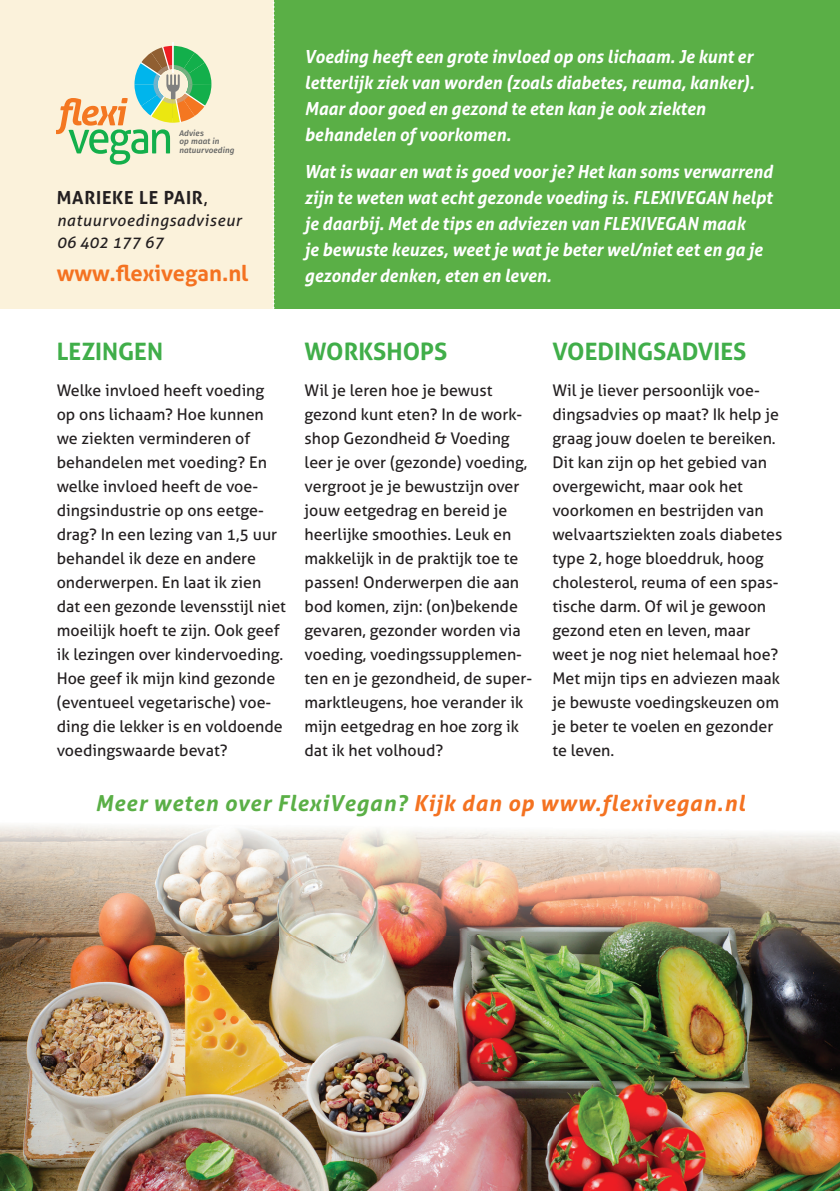
<style>
.page{position:relative;width:840px;height:1191px;background:#fff}
.page>*{position:absolute;margin:0;border:0;box-sizing:border-box;transform-origin:0 0}
.t1{font:700 24px "Aller";color:#40ae49}
.t2{font:italic 700 22px "Aller";letter-spacing:.04em;color:#f47221}
.t3{font:700 22px "Aller";color:#f47221}
.t4{font:italic 700 18px/26px "Aller";color:#fff;scale:.95 1}
.t5{font:700 18px "Aller";letter-spacing:.04em;color:#231f20}
.t6{font:16px/24px "Aller";color:#231f20}
.t7{font:italic 16px/22px "Aller";letter-spacing:.04em;color:#231f20}
.t8{font:italic 500 8.2px/8.8px "Fira Sans";letter-spacing:.005em;color:#656665}
.s1{font-weight:400}
.s2{color:#5aaf46}
</style>
<div class="page">
<div style="left:0;top:0;width:274px;height:308px;background:#fbf2db"></div>
<div style="left:274px;top:0;width:565px;height:308px;background:#5aaf46"></div>
<img style="left:0;top:825px;width:839px;height:366px">
<hr style="left:173px;top:42px;width:1px;height:31px;background:#fff">
<hr style="left:172px;top:42px;width:1px;height:31px;background:#fff">
<svg style="left:57px;top:45px;width:154px;height:120px"></svg>
<svg style="left:272px;top:2px;width:2px;height:307px"></svg>
<p class="t8" style="left:179px;top:128px;width:56px">Advies<br>op maat in natuurvoeding</p>
<p class="t5" style="left:57px;top:186px;width:152px">MARIEKE LE PAIR<span class="s1">,</span></p>
<p class="t7" style="left:57px;top:209px;width:186px">natuurvoedingsadviseur<br>06 402 177 67</p>
<h2 class="t3" style="left:57px;top:260px;width:193px">www.flexivegan.nl</h2>
<p class="t4" style="left:304px;top:43px;width:475px">Voeding heeft een grote invloed op ons lichaam. Je kunt er letterlijk ziek van worden (zoals diabetes, reuma, kanker).<br>Maar door goed en gezond te eten kan je ook ziekten behandelen of voorkomen.</p>
<p class="t4" style="left:304px;top:159px;width:494px">Wat is waar en wat is goed voor je? Het kan soms verwarrend zijn te weten wat echt gezonde voeding is. FLEXIVEGAN helpt je daarbij. Met de tips en adviezen van FLEXIVEGAN maak<br>je bewuste keuzes, weet je wat je beter wel/niet eet en ga je gezonder denken, eten en leven.</p>
<h1 class="t1" style="left:57px;top:337px;width:108px">LEZINGEN</h1>
<p class="t6" style="left:57px;top:378px;width:231px">Welke invloed heeft voeding op ons lichaam? Hoe kunnen we ziekten verminderen of behandelen met voeding? En welke invloed heeft de voe&shy;dingsindustrie op ons eetge&shy;drag? In een lezing van 1,5 uur behandel ik deze en andere onderwerpen. En laat ik zien dat een gezonde levensstijl niet moeilijk hoeft te zijn. Ook geef ik lezingen over kindervoeding.<br>Hoe geef ik mijn kind gezonde (eventueel vegetarische) voe&shy;ding die lekker is en voldoende voedingswaarde bevat?</p>
<h1 class="t1" style="left:304px;top:337px;width:144px">WORKSHOPS</h1>
<p class="t6" style="left:304px;top:378px;width:229px">Wil je leren hoe je bewust gezond kunt eten? In de work&shy;shop Gezondheid &amp; Voeding leer je over (gezonde) voeding, vergroot je je bewustzijn over jouw eetgedrag en bereid je heerlijke smoothies. Leuk en makkelijk in de praktijk toe te passen! Onderwerpen die aan bod komen, zijn: (on)bekende gevaren, gezonder worden via voeding, voedingssupplemen&shy;ten en je gezondheid, de super&shy;marktleugens, hoe verander ik mijn eetgedrag en hoe zorg ik dat ik het volhoud?</p>
<h1 class="t1" style="left:552px;top:337px;width:195px">VOEDINGSADVIES</h1>
<p class="t6" style="left:552px;top:378px;width:231px">Wil je liever persoonlijk voe&shy;dingsadvies op maat? Ik help je graag jouw doelen te bereiken.<br>Dit kan zijn op het gebied van overgewicht, maar ook het voorkomen en bestrijden van welvaartsziekten zoals diabetes type 2, hoge bloeddruk, hoog cholesterol, reuma of een spas&shy;tische darm. Of wil je gewoon gezond eten en leven, maar weet je nog niet helemaal hoe?<br>Met mijn tips en adviezen maak je bewuste voedingskeuzen om je beter te voelen en gezonder te leven.</p>
<h2 class="t2" style="left:95px;top:790px;width:651px"><span class="s2">Meer weten over FlexiVegan?</span> Kijk dan op www.flexivegan.nl</h2>
</div>
